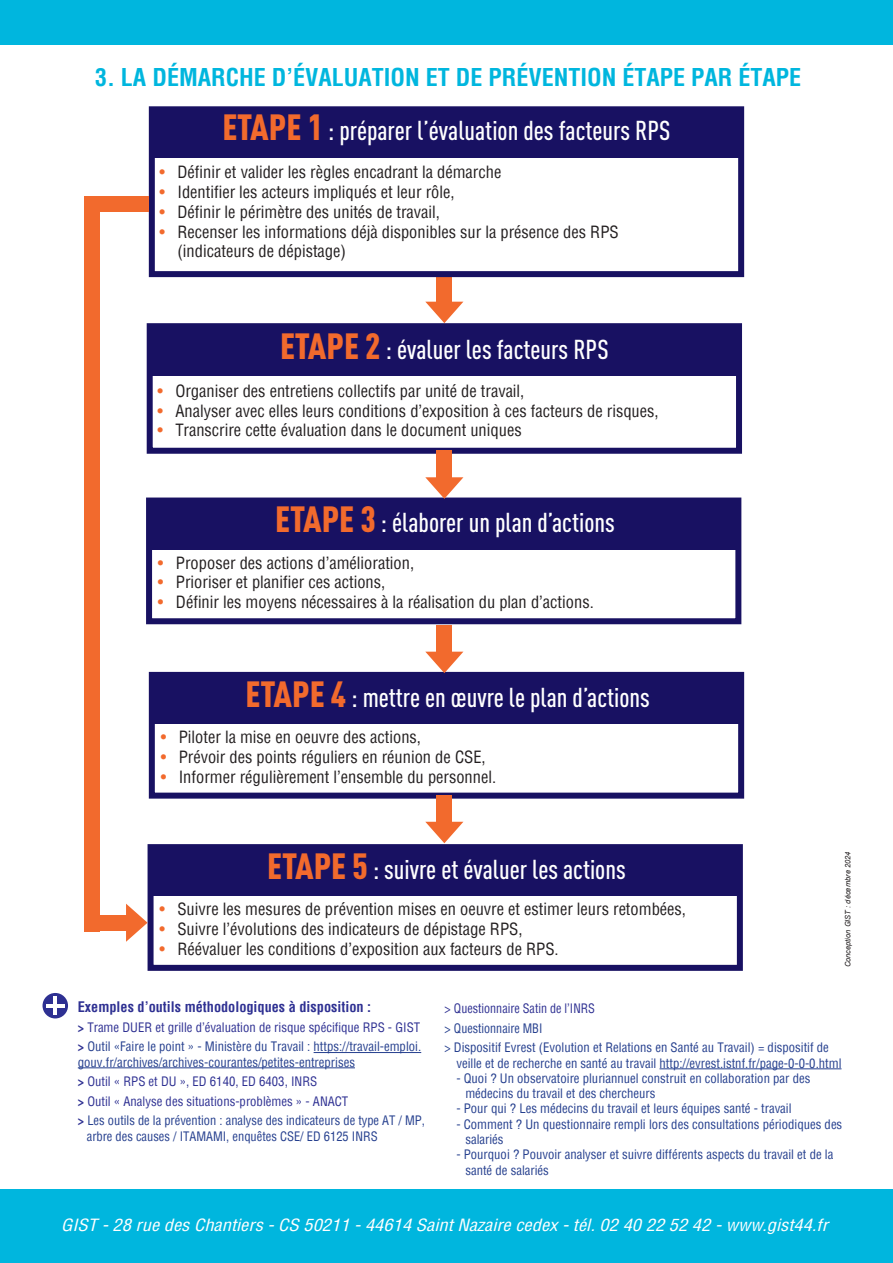
<style>
.page{position:relative;width:893px;height:1263px;background:#fff}
.page>*{position:absolute;margin:0;border:0;box-sizing:border-box;transform-origin:0 0}
.t1{font:500 27px "DIN Cond";color:#fff}
.t2{font:700 condensed 24px "Helvetica";color:#00b6de}
.t3{font:condensed 16.5px/19.8px "Helvetica";color:#231f20}
.t4{font:italic condensed 16.5px "Helvetica";color:#fff;scale:1.12 1}
.t5{font:700 condensed 14.25px "Helvetica";color:#2e3092}
.t6{font:condensed 12.75px/19.5px "Helvetica";color:#253f8e}
.t7{font:condensed 12.75px "Helvetica";color:#2e3092}
.t8{font:italic 7.5px "Arial";color:#231f20}
.s1{font-weight:900;font-size:36px;color:#f26a2d}
.s2{color:#f26a2d}
.s3{font-weight:700;color:#2e3092}
.s4{color:#2e3092}
</style>
<div class="page">
<div style="left:0;top:0;width:893px;height:45px;background:#00b6de"></div>
<div style="left:0;top:1189px;width:893px;height:74px;background:#00b6de"></div>
<div style="left:436px;top:275px;width:16px;height:39px;background:#f26a2d"></div>
<svg style="left:425px;top:302px;width:38px;height:21px"></svg>
<div style="left:152px;top:110px;width:589px;height:47px;background:#181162"></div>
<div style="left:149px;top:106px;width:595px;height:171px;border:6px solid #181162"></div>
<div style="left:147px;top:323px;width:595px;height:131px;border:6px solid #181162"></div>
<div style="left:150px;top:328px;width:589px;height:48px;background:#181162"></div>
<div style="left:146px;top:497px;width:595px;height:127px;border:6px solid #181162"></div>
<div style="left:151px;top:502px;width:589px;height:47px;background:#181162"></div>
<div style="left:149px;top:672px;width:595px;height:127px;border:6px solid #181162"></div>
<div style="left:153px;top:676px;width:590px;height:48px;background:#181162"></div>
<div style="left:148px;top:844px;width:595px;height:127px;border:6px solid #181162"></div>
<div style="left:152px;top:848px;width:589px;height:48px;background:#181162"></div>
<div style="left:436px;top:451px;width:16px;height:38px;background:#f26a2d"></div>
<svg style="left:425px;top:477px;width:38px;height:22px"></svg>
<div style="left:84px;top:196px;width:16px;height:735px;background:#f26a2d"></div>
<div style="left:99px;top:915px;width:39px;height:16px;background:#f26a2d"></div>
<svg style="left:126px;top:904px;width:22px;height:38px"></svg>
<div style="left:95px;top:196px;width:54px;height:16px;background:#f26a2d"></div>
<div style="left:436px;top:625px;width:16px;height:38px;background:#f26a2d"></div>
<svg style="left:425px;top:652px;width:38px;height:21px"></svg>
<div style="left:436px;top:795px;width:16px;height:39px;background:#f26a2d"></div>
<svg style="left:425px;top:822px;width:38px;height:21px"></svg>
<hr style="left:314px;top:1052px;width:107px;height:1px;background:#253f8e">
<hr style="left:78px;top:1067px;width:277px;height:1px;background:#253f8e">
<div style="left:43px;top:993px;width:25px;height:25px;background:#2e3092;border-radius:50%"></div>
<hr style="left:54px;top:996px;width:3px;height:19px;background:#fff">
<hr style="left:46px;top:1004px;width:19px;height:3px;background:#fff">
<hr style="left:659px;top:1068px;width:182px;height:1px;background:#253f8e">
<h2 class="t2" style="left:95px;top:61px;width:708px">3. LA DÉMARCHE D’ÉVALUATION ET DE PRÉVENTION ÉTAPE PAR ÉTAPE</h2>
<h1 class="t1" style="left:222px;top:115px;width:450px"><span class="s1">ETAPE 1</span> : préparer l’évaluation des facteurs RPS</h1>
<p class="t3" style="left:159px;top:162px;width:343px"><span class="s2">•</span> Définir et valider les règles encadrant la démarche</p>
<p class="t3" style="left:159px;top:182px;width:297px"><span class="s2">•</span> Identifier les acteurs impliqués et leur rôle,</p>
<p class="t3" style="left:159px;top:202px;width:282px"><span class="s2">•</span> Définir le périmètre des unités de travail,</p>
<p class="t3" style="left:177px;top:221px;width:443px;text-indent:-18px"><span class="s2">•</span> Recenser les informations déjà disponibles sur la présence des RPS (indicateurs de dépistage)</p>
<h1 class="t1" style="left:280px;top:333px;width:330px"><span class="s1">ETAPE 2</span> : évaluer les facteurs RPS</h1>
<p class="t3" style="left:157px;top:381px;width:369px"><span class="s2">•</span> Organiser des entretiens collectifs par unité de travail,</p>
<p class="t3" style="left:157px;top:400px;width:503px"><span class="s2">•</span> Analyser avec elles leurs conditions d’exposition à ces facteurs de risques,</p>
<p class="t3" style="left:157px;top:420px;width:366px"><span class="s2">•</span> Transcrire cette évaluation dans le document uniques</p>
<h1 class="t1" style="left:275px;top:507px;width:341px"><span class="s1">ETAPE 3</span> : élaborer un plan d’actions</h1>
<p class="t3" style="left:158px;top:552px;width:258px"><span class="s2">•</span> Proposer des actions d’amélioration,</p>
<p class="t3" style="left:158px;top:572px;width:229px"><span class="s2">•</span> Prioriser et planifier ces actions,</p>
<p class="t3" style="left:158px;top:592px;width:437px"><span class="s2">•</span> Définir les moyens nécessaires à la réalisation du plan d’actions.</p>
<h1 class="t1" style="left:246px;top:681px;width:406px"><span class="s1">ETAPE 4</span> : mettre en œuvre le plan d’actions</h1>
<p class="t3" style="left:161px;top:727px;width:262px"><span class="s2">•</span> Piloter la mise en oeuvre des actions,</p>
<p class="t3" style="left:161px;top:747px;width:326px"><span class="s2">•</span> Prévoir des points réguliers en réunion de CSE,</p>
<p class="t3" style="left:161px;top:766px;width:337px"><span class="s2">•</span> Informer régulièrement l’ensemble du personnel.</p>
<h1 class="t1" style="left:267px;top:853px;width:360px"><span class="s1">ETAPE 5</span> : suivre et évaluer les actions</h1>
<p class="t3" style="left:159px;top:899px;width:528px"><span class="s2">•</span> Suivre les mesures de prévention mises en oeuvre et estimer leurs retombées,</p>
<p class="t3" style="left:159px;top:919px;width:365px"><span class="s2">•</span> Suivre l’évolutions des indicateurs de dépistage RPS,</p>
<p class="t3" style="left:159px;top:939px;width:401px"><span class="s2">•</span> Réévaluer les conditions d’exposition aux facteurs de RPS.</p>
<p class="t8" style="left:843px;top:967px;width:117px;rotate:-90deg">Conception GIST : décembre 2024</p>
<p class="t5" style="left:78px;top:997px;width:295px">Exemples d’outils méthodologiques à disposition :</p>
<p class="t6" style="left:78px;top:1017px;width:345px"><span class="s3">&gt;</span> <span class="s4">Trame DUER et grille d’évaluation de risque spécifique RPS - GIST </span><span class="s3">&gt;</span> Outil «Faire le point » - Ministère du Travail : https://travail-emploi.</p>
<p class="t6" style="left:78px;top:1052px;width:349px">gouv.fr/archives/archives-courantes/petites-entreprises<br><span class="s3">&gt;</span> <span class="s4">Outil « RPS et DU », ED 6140, ED 6403, INRS<br></span><span class="s3">&gt;</span> <span class="s4">Outil « Analyse des situations-problèmes » - ANACT<br></span><span class="s3">&gt;</span> Les outils de la prévention : analyse des indicateurs de type AT / MP,</p>
<p class="t6" style="left:87px;top:1126px;width:292px">arbre des causes / ITAMAMI, enquêtes CSE/ ED 6125 INRS</p>
<p class="t7" style="left:444px;top:1000px;width:152px">&gt; Questionnaire Satin de l’INRS</p>
<p class="t6" style="left:444px;top:1018px;width:386px">&gt; Questionnaire MBI<br>&gt; Dispositif Evrest (Evolution et Relations en Santé au Travail) = dispositif de</p>
<p class="t6" style="left:456px;top:1053px;width:387px">veille et de recherche en santé au travail http://evrest.istnf.fr/page-0-0-0.html</p>
<p class="t6" style="left:465px;top:1070px;width:347px;line-height:15.3px;text-indent:-9px">- Quoi ? Un observatoire pluriannuel construit en collaboration par des médecins du travail et des chercheurs</p>
<p class="t6" style="left:456px;top:1099px;width:337px">- Pour qui ? Les médecins du travail et leurs équipes santé - travail</p>
<p class="t6" style="left:465px;top:1116px;width:378px;line-height:15.3px;text-indent:-9px">- Comment ? Un questionnaire rempli lors des consultations périodiques des salariés</p>
<p class="t6" style="left:465px;top:1147px;width:370px;line-height:15.3px;text-indent:-9px">- Pourquoi ? Pouvoir analyser et suivre différents aspects du travail et de la santé de salariés</p>
<p class="t4" style="left:61px;top:1214px;width:686px">GIST - 28 rue des Chantiers - CS 50211 - 44614 Saint Nazaire cedex - tél. 02 40 22 52 42 - www.gist44.fr</p>
</div>
